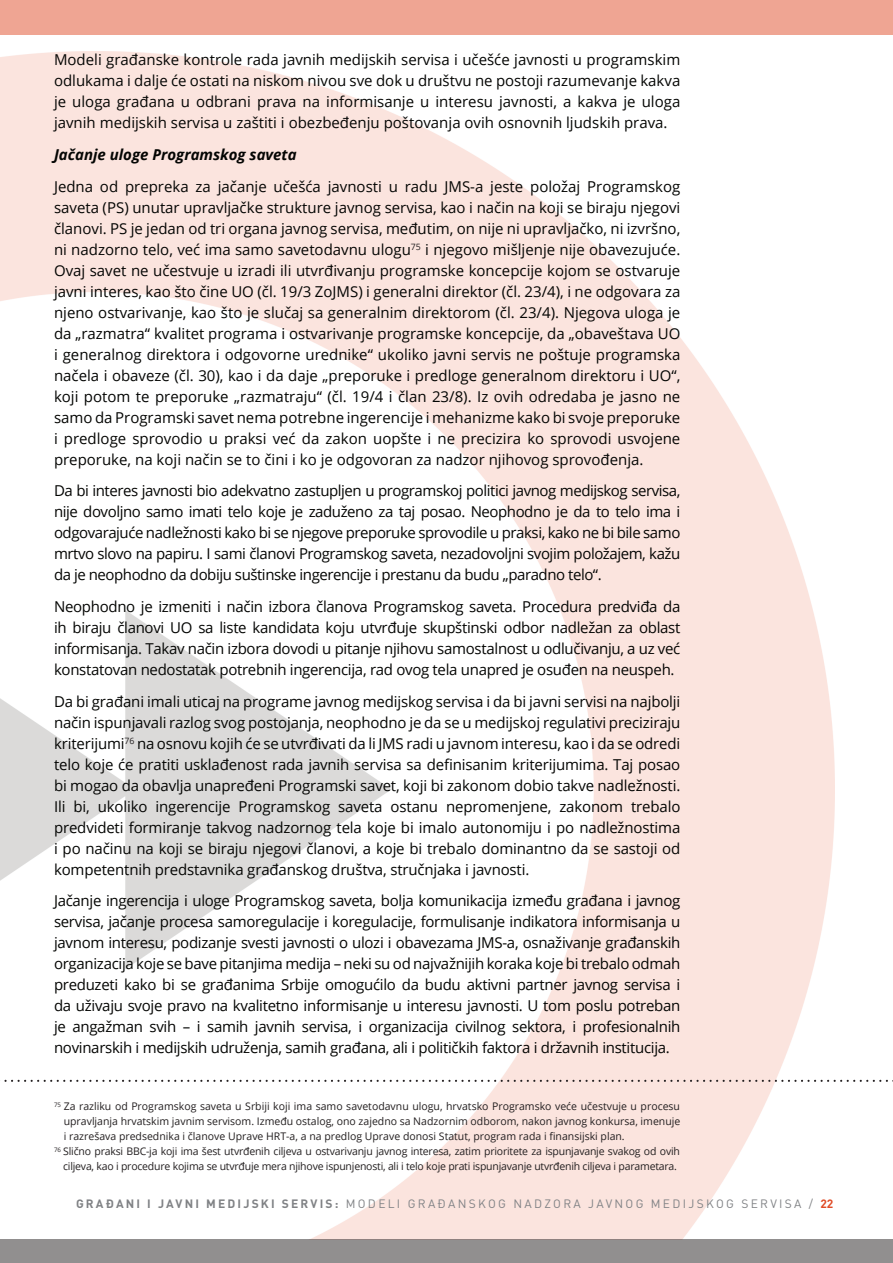
<style>
.page{position:relative;width:893px;height:1263px;background:#fff}
.page>*{position:absolute;margin:0;border:0;box-sizing:border-box;transform-origin:0 0}
.t1{font:15px/21px "Open Sans";letter-spacing:-.015em;color:#040503;text-align:justify}
.t2{font:italic 700 15px "Open Sans";color:#040503}
.t3{font:12px "DIN Pro";letter-spacing:.19em;color:#808285}
.t4{font:10.5px "Open Sans";color:#231f20}
.t5{font:10.5px "Open Sans";letter-spacing:-.02em;color:#231f20}
.s1{font-weight:700}
.s2{font-weight:700;color:#e04c27}
</style>
<div class="page">
<div style="left:0;top:0;width:893px;height:34px;background:#efa593"></div>
<div style="left:0;top:1239px;width:893px;height:24px;background:#918f8f"></div>
<svg style="left:0;top:1080px;width:893px;height:2px"></svg>
<p class="t1" style="left:54px;top:49px;width:628px">Modeli građanske kontrole rada javnih medijskih servisa i učešće javnosti u programskim odlukama i dalje će ostati na niskom nivou sve dok u društvu ne postoji razumevanje kakva je uloga građana u odbrani prava na informisanje u interesu javnosti, a kakva je uloga javnih medijskih servisa u zaštiti i obezbeđenju poštovanja ovih osnovnih ljudskih prava.</p>
<p class="t2" style="left:54px;top:144px;width:244px">Jačanje uloge Programskog saveta</p>
<p class="t1" style="left:54px;top:175px;width:628px">Jedna od prepreka za jačanje učešća javnosti u radu JMS-a jeste položaj Programskog saveta (PS) unutar upravljačke strukture javnog servisa, kao i način na koji se biraju njegovi članovi. PS je jedan od tri organa javnog servisa, međutim, on nije ni upravljačko, ni izvršno, ni nadzorno telo, već ima samo savetodavnu ulogu<sup>75</sup> i njegovo mišljenje nije obavezujuće.<br>Ovaj savet ne učestvuje u izradi ili utvrđivanju programske koncepcije kojom se ostvaruje javni interes, kao što čine UO (čl. 19/3 ZoJMS) i generalni direktor (čl. 23/4), i ne odgovara za njeno ostvarivanje, kao što je slučaj sa generalnim direktorom (čl. 23/4). Njegova uloga je da „razmatra“ kvalitet programa i ostvarivanje programske koncepcije, da „obaveštava UO i generalnog direktora i odgovorne urednike“ ukoliko javni servis ne poštuje programska načela i obaveze (čl. 30), kao i da daje „preporuke i predloge generalnom direktoru i UO“, koji potom te preporuke „razmatraju“ (čl. 19/4 i član 23/8). Iz ovih odredaba je jasno ne samo da Programski savet nema potrebne ingerencije i mehanizme kako bi svoje preporuke i predloge sprovodio u praksi već da zakon uopšte i ne precizira ko sprovodi usvojene preporuke, na koji način se to čini i ko je odgovoran za nadzor njihovog sprovođenja.</p>
<p class="t1" style="left:54px;top:480px;width:628px">Da bi interes javnosti bio adekvatno zastupljen u programskoj politici javnog medijskog servisa, nije dovoljno samo imati telo koje je zaduženo za taj posao. Neophodno je da to telo ima i odgovarajuće nadležnosti kako bi se njegove preporuke sprovodile u praksi, kako ne bi bile samo mrtvo slovo na papiru. I sami članovi Programskog saveta, nezadovoljni svojim položajem, kažu da je neophodno da dobiju suštinske ingerencije i prestanu da budu „paradno telo“.</p>
<p class="t1" style="left:54px;top:596px;width:628px">Neophodno je izmeniti i način izbora članova Programskog saveta. Procedura predviđa da ih biraju članovi UO sa liste kandidata koju utvrđuje skupštinski odbor nadležan za oblast informisanja. Takav način izbora dovodi u pitanje njihovu samostalnost u odlučivanju, a uz već konstatovan nedostatak potrebnih ingerencija, rad ovog tela unapred je osuđen na neuspeh.</p>
<p class="t1" style="left:54px;top:690px;width:628px">Da bi građani imali uticaj na programe javnog medijskog servisa i da bi javni servisi na najbolji način ispunjavali razlog svog postojanja, neophodno je da se u medijskoj regulativi preciziraju kriterijumi<sup>76</sup> na osnovu kojih će se utvrđivati da li JMS radi u javnom interesu, kao i da se odredi telo koje će pratiti usklađenost rada javnih servisa sa definisanim kriterijumima. Taj posao bi mogao da obavlja unapređeni Programski savet, koji bi zakonom dobio takve nadležnosti.<br>Ili bi, ukoliko ingerencije Programskog saveta ostanu nepromenjene, zakonom trebalo predvideti formiranje takvog nadzornog tela koje bi imalo autonomiju i po nadležnostima i po načinu na koji se biraju njegovi članovi, a koje bi trebalo dominantno da se sastoji od kompetentnih predstavnika građanskog društva, stručnjaka i javnosti.</p>
<p class="t1" style="left:54px;top:890px;width:628px">Jačanje ingerencija i uloge Programskog saveta, bolja komunikacija između građana i javnog servisa, jačanje procesa samoregulacije i koregulacije, formulisanje indikatora informisanja u javnom interesu, podizanje svesti javnosti o ulozi i obavezama JMS-a, osnaživanje građanskih organizacija koje se bave pitanjima medija – neki su od najvažnijih koraka koje bi trebalo odmah preduzeti kako bi se građanima Srbije omogućilo da budu aktivni partner javnog servisa i da uživaju svoje pravo na kvalitetno informisanje u interesu javnosti. U tom poslu potreban je angažman svih – i samih javnih servisa, i organizacija civilnog sektora, i profesionalnih novinarskih i medijskih udruženja, samih građana, ali i političkih faktora i državnih institucija.</p>
<p class="t4" style="left:54px;top:1099px;width:627px"><sup>75</sup> Za razliku od Programskog saveta u Srbiji koji ima samo savetodavnu ulogu, hrvatsko Programsko veće učestvuje u procesu</p>
<p class="t4" style="left:64px;top:1114px;width:618px">upravljanja hrvatskim javnim servisom. Između ostalog, ono zajedno sa Nadzornim odborom, nakon javnog konkursa, imenuje</p>
<p class="t4" style="left:64px;top:1129px;width:562px">i razrešava predsednika i članove Uprave HRT-a, a na predlog Uprave donosi Statut, program rada i finansijski plan.</p>
<p class="t5" style="left:54px;top:1144px;width:627px"><sup>76</sup> Slično praksi BBC-ja koji ima šest utvrđenih ciljeva u ostvarivanju javnog interesa, zatim prioritete za ispunjavanje svakog od ovih</p>
<p class="t5" style="left:63px;top:1159px;width:615px">ciljeva, kao i procedure kojima se utvrđuje mera njihove ispunjenosti, ali i telo koje prati ispunjavanje utvrđenih ciljeva i parametara.</p>
<p class="t3" style="left:76px;top:1196px;width:759px"><span class="s1">GRAĐANI I JAVNI MEDIJSKI SERVIS:</span> MODELI GRAĐANSKOG NADZORA JAVNOG M EDIJSKOG SERVISA / <span class="s2">22</span></p>
</div>
